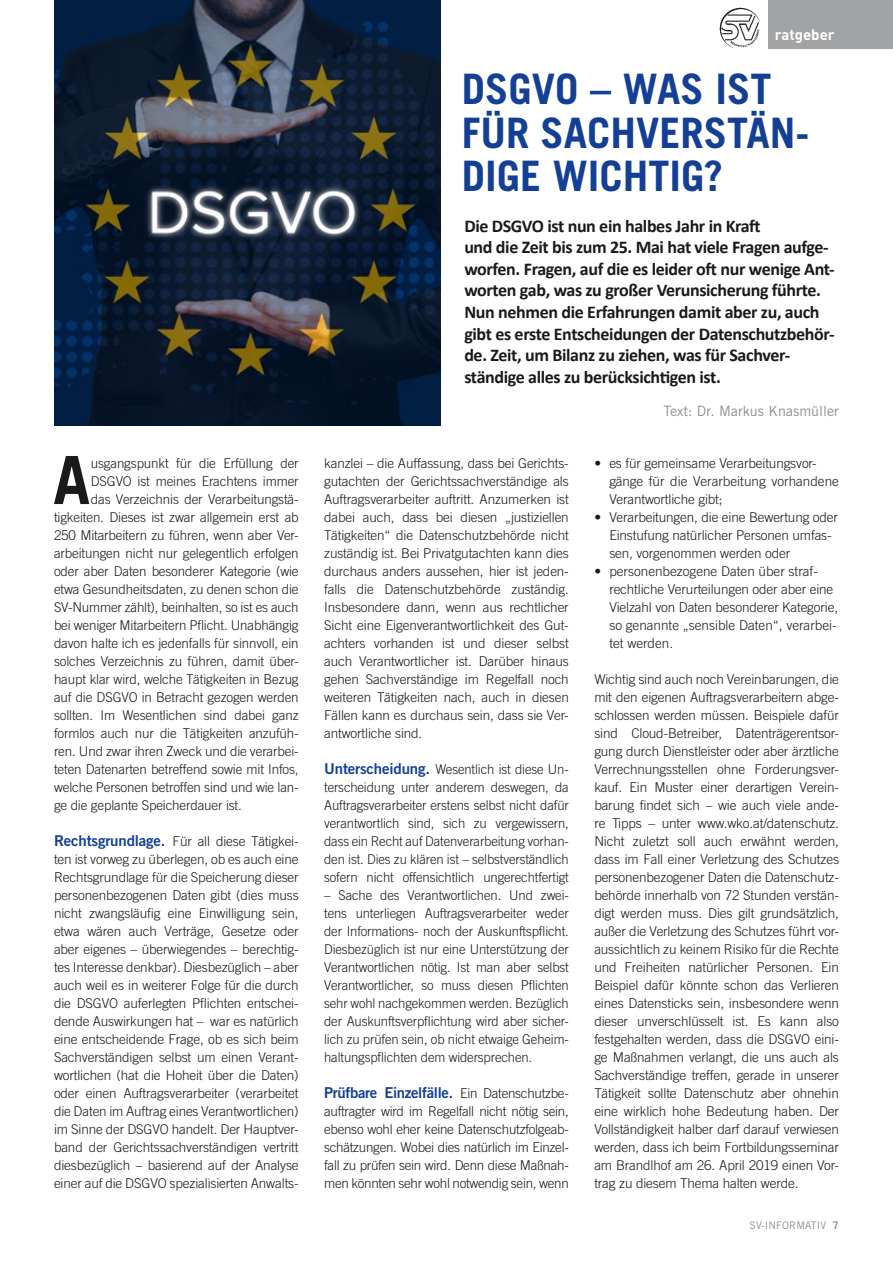
<style>
.page{position:relative;width:893px;height:1263px;background:#fff}
.page>*{position:absolute;margin:0;border:0;box-sizing:border-box;transform-origin:0 0}
.t1{font:700 66.6px "Trade Gothic LT Std";color:#1a1a18}
.t2{font:700 42px/43.5px "Trade Gothic LT Std";color:#134094}
.t3{font:700 18px/21.6px "Calibri";letter-spacing:-.02em;color:#1a1a18}
.t4{font:15px "Trade Gothic LT Std Bd 2";letter-spacing:-.02em;color:#134094}
.t5{font:15px "DIN Bold";color:#fff}
.t6{font:14.25px "Trade Gothic LT Std";color:#8b8f92}
.t7{font:300 13.5px/18px "Trade Gothic LT Std";letter-spacing:-.01em;color:#1a1a18;text-align:justify}
.t8{font:10.5px "Trade Gothic LT Std";letter-spacing:.01em;color:#8b8f92}
.s1{font-family:"Trade Gothic LT Std Bd 2";font-weight:400;font-size:15px;color:#134094}
.s2{font-family:"Trade Gothic LT Std";font-weight:300;font-size:13.5px;color:#1a1a18}
.s3{font-weight:700}
</style>
<div class="page">
<div style="left:768px;top:0;width:125px;height:48px;background:#a1a3a5"></div>
<img style="left:719px;top:7px;width:43px;height:43px;border-radius:20px">
<img style="left:54px;top:0;width:386px;height:425px">
<h1 class="t1" style="left:53px;top:439px;width:39px">A</h1>
<p class="t7" style="left:91px;top:454px;width:209px">usgangspunkt für die Erfüllung der</p>
<p class="t7" style="left:91px;top:472px;width:209px">DSGVO ist meines Erachtens immer</p>
<p class="t7" style="left:91px;top:490px;width:209px">das Verzeichnis der Verarbeitungstä-</p>
<p class="t7" style="left:54px;top:508px;width:246px">tigkeiten. Dieses ist zwar allgemein erst ab</p>
<p class="t7" style="left:54px;top:526px;width:246px">250 Mitarbeitern zu führen, wenn aber Ver-</p>
<p class="t7" style="left:54px;top:544px;width:246px">arbeitungen nicht nur gelegentlich erfolgen</p>
<p class="t7" style="left:54px;top:562px;width:246px">oder aber Daten besonderer Kategorie (wie</p>
<p class="t7" style="left:54px;top:580px;width:246px">etwa Gesundheitsdaten, zu denen schon die</p>
<p class="t7" style="left:54px;top:598px;width:246px">SV-Nummer zählt), beinhalten, so ist es auch</p>
<p class="t7" style="left:54px;top:616px;width:246px">bei weniger Mitarbeitern Pflicht. Unabhängig</p>
<p class="t7" style="left:54px;top:634px;width:246px">davon halte ich es jedenfalls für sinnvoll, ein</p>
<p class="t7" style="left:54px;top:652px;width:246px">solches Verzeichnis zu führen, damit über-</p>
<p class="t7" style="left:54px;top:670px;width:246px">haupt klar wird, welche Tätigkeiten in Bezug</p>
<p class="t7" style="left:54px;top:688px;width:246px">auf die DSGVO in Betracht gezogen werden</p>
<p class="t7" style="left:54px;top:706px;width:246px">sollten. Im Wesentlichen sind dabei ganz</p>
<p class="t7" style="left:54px;top:724px;width:246px">formlos auch nur die Tätigkeiten anzufüh-</p>
<p class="t7" style="left:54px;top:742px;width:246px">ren. Und zwar ihren Zweck und die verarbei-</p>
<p class="t7" style="left:54px;top:760px;width:246px">teten Datenarten betreffend sowie mit Infos,</p>
<p class="t7" style="left:54px;top:778px;width:246px">welche Personen betroffen sind und wie lan-</p>
<p class="t7" style="left:54px;top:796px;width:189px">ge die geplante Speicherdauer ist.</p>
<p class="t7" style="left:54px;top:832px;width:246px"><span class="s1">Rechtsgrundlage.</span> Für all diese Tätigkei&shy;ten ist vorweg zu überlegen, ob es auch eine Rechtsgrundlage für die Speicherung dieser personenbezogenen Daten gibt (dies muss nicht zwangsläufig eine Einwilligung sein, etwa wären auch Verträge, Gesetze oder aber eigenes – überwiegendes – berechtig&shy;tes Interesse denkbar). Diesbezüglich – aber auch weil es in weiterer Folge für die durch die DSGVO auferlegten Pflichten entschei&shy;dende Auswirkungen hat – war es natürlich eine entscheidende Frage, ob es sich beim Sachverständigen selbst um einen Verant&shy;wortlichen (hat die Hoheit über die Daten) oder einen Auftragsverarbeiter (verarbeitet die Daten im Auftrag eines Verantwortlichen) im Sinne der DSGVO handelt. Der Hauptver&shy;band der Gerichtssachverständigen vertritt diesbezüglich – basierend auf der Analyse einer auf die DSGVO spezialisierten Anwalts-</p>
<p class="t5" style="left:775px;top:25px;width:61px">ratgeber</p>
<h2 class="t2" style="left:462px;top:67px;width:349px">DSGVO – WAS IST<br>FÜR SACHVERSTÄN-<br>DIGE WICHTIG?</h2>
<p class="t3" style="left:464px;top:215px;width:372px">Die DSGVO ist nun ein halbes Jahr in Kraft<br>und die Zeit bis zum 25. Mai hat viele Fragen aufge&shy;worfen. Fragen, auf die es leider oft nur wenige Ant&shy;worten gab, was zu großer Verunsicherung führte.<br>Nun nehmen die Erfahrungen damit aber zu, auch gibt es erste Entscheidungen der Datenschutzbehör&shy;de. Zeit, um Bilanz zu ziehen, was für Sachver&shy;ständige alles zu berücksichtigen ist.</p>
<p class="t7" style="left:324px;top:454px;width:246px">kanzlei – die Auffassung, dass bei Gerichts&shy;gutachten der Gerichtssachverständige als Auftragsverarbeiter auftritt. Anzumerken ist dabei auch, dass bei diesen „justiziellen Tätigkeiten“ die Datenschutzbehörde nicht zuständig ist. Bei Privatgutachten kann dies durchaus anders aussehen, hier ist jeden&shy;falls die Datenschutzbehörde zuständig.<br>Insbesondere dann, wenn aus rechtlicher Sicht eine Eigenverantwortlichkeit des Gut&shy;achters vorhanden ist und dieser selbst auch Verantwortlicher ist. Darüber hinaus gehen Sachverständige im Regelfall noch weiteren Tätigkeiten nach, auch in diesen Fällen kann es durchaus sein, dass sie Ver&shy;antwortliche sind.</p>
<p class="t7" style="left:324px;top:760px;width:246px"><span class="s1">Unterscheidung.</span> Wesentlich ist diese Un&shy;terscheidung unter anderem deswegen, da Auftragsverarbeiter erstens selbst nicht dafür verantwortlich sind, sich zu vergewissern, dass ein Recht auf Datenverarbeitung vorhan&shy;den ist. Dies zu klären ist – selbstverständlich sofern nicht offensichtlich ungerechtfertigt</p>
<p class="t7" style="left:324px;top:886px;width:246px">– Sache des Verantwortlichen. Und zwei&shy;tens unterliegen Auftragsverarbeiter weder der Informations- noch der Auskunftspflicht.<br>Diesbezüglich ist nur eine Unterstützung der Verantwortlichen nötig. Ist man aber selbst Verantwortlicher, so muss diesen Pflichten sehr wohl nachgekommen werden. Bezüglich der Auskunftsverpflichtung wird aber sicher&shy;lich zu prüfen sein, ob nicht etwaige Geheim&shy;haltungspflichten dem widersprechen.</p>
<p class="t4" style="left:324px;top:1083px;width:246px">Prüfbare Einzelfälle. <span class="s2">Ein Datenschutzbe-</span></p>
<p class="t7" style="left:324px;top:1102px;width:246px">auftragter wird im Regelfall nicht nötig sein, ebenso wohl eher keine Datenschutzfolgeab&shy;schätzungen. Wobei dies natürlich im Einzel&shy;fall zu prüfen sein wird. Denn diese Maßnah&shy;men könnten sehr wohl notwendig sein, wenn</p>
<p class="t6" style="left:663px;top:402px;width:177px">Text: Dr. Markus Knasmüller</p>
<p class="t7" style="left:609px;top:454px;width:231px;text-align:left;text-indent:-15px">• es für gemeinsame Verarbeitungsvor&shy;gänge für die Verarbeitung vorhandene<br>Verantwortliche gibt;</p>
<p class="t7" style="left:609px;top:508px;width:230px;text-align:left;text-indent:-15px">• Verarbeitungen, die eine Bewertung oder<br>Einstufung natürlicher Personen umfas&shy;sen, vorgenommen werden oder</p>
<p class="t7" style="left:609px;top:562px;width:230px;text-align:left;text-indent:-15px">• personenbezogene Daten über straf&shy;rechtliche Verurteilungen oder aber eine Vielzahl von Daten besonderer Kategorie, so genannte „sensible Daten“, verarbei&shy;tet werden.</p>
<p class="t7" style="left:594px;top:670px;width:246px">Wichtig sind auch noch Vereinbarungen, die mit den eigenen Auftragsverarbeitern abge&shy;schlossen werden müssen. Beispiele dafür sind Cloud-Betreiber, Datenträgerentsor&shy;gung durch Dienstleister oder aber ärztliche Verrechnungsstellen ohne Forderungsver&shy;kauf. Ein Muster einer derartigen Verein&shy;barung findet sich – wie auch viele ande&shy;re Tipps – unter www.wko.at/datenschutz.<br>Nicht zuletzt soll auch erwähnt werden, dass im Fall einer Verletzung des Schutzes personenbezogener Daten die Datenschutz&shy;behörde innerhalb von 72 Stunden verstän&shy;digt werden muss. Dies gilt grundsätzlich, außer die Verletzung des Schutzes führt vor&shy;aussichtlich zu keinem Risiko für die Rechte und Freiheiten natürlicher Personen. Ein Beispiel dafür könnte schon das Verlieren eines Datensticks sein, insbesondere wenn dieser unverschlüsselt ist. Es kann also festgehalten werden, dass die DSGVO eini&shy;ge Maßnahmen verlangt, die uns auch als Sachverständige treffen, gerade in unserer Tätigkeit sollte Datenschutz aber ohnehin eine wirklich hohe Bedeutung haben. Der Vollständigkeit halber darf darauf verwiesen werden, dass ich beim Fortbildungsseminar am Brandlhof am 26. April 2019 einen Vor&shy;trag zu diesem Thema halten werde.</p>
<p class="t8" style="left:749px;top:1219px;width:91px">SV-INFORMATIV <span class="s3">7</span></p>
</div>
